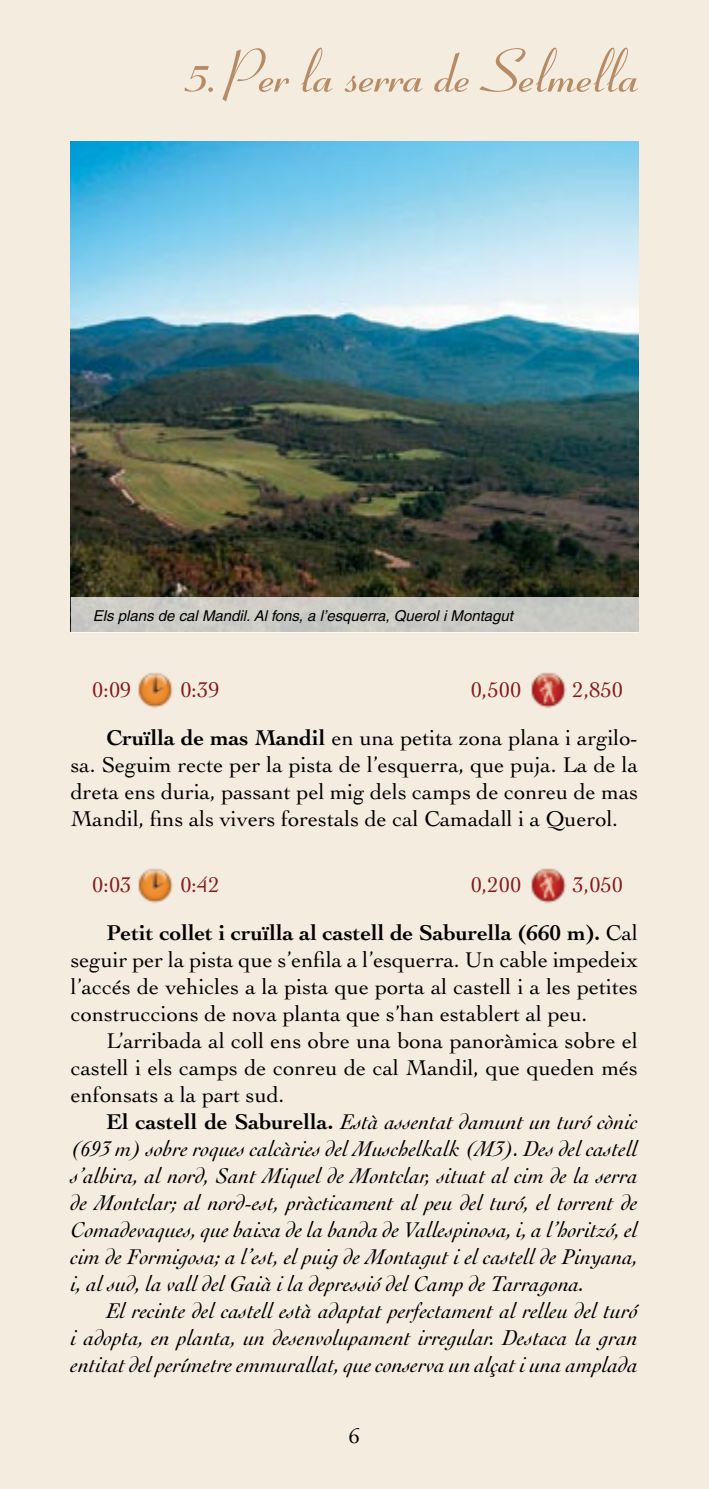
<style>
.page{position:relative;width:709px;height:1489px;background:#fff}
.page>*{position:absolute;margin:0;border:0;box-sizing:border-box;transform-origin:0 0}
.t1{font:700 60px "Coronet";color:#b68c66}
.t2{font:italic 22.5px/27px "Cochin";color:#000;text-align:justify}
.t3{font:22.5px/27px "Cochin";color:#000;text-align:justify}
.t4{font:700 22.5px/48.2px "Cochin";color:#000}
.t5{font:22.5px "Cochin";color:#841c1e}
.t6{font:italic 15px "Helvetica";color:#000}
.s1{color:#841c1e}
.s2{font-weight:700}
.s3{font-weight:400;color:#841c1e}
.s4{font-weight:400}
.s5{font-weight:700;font-style:normal}
</style>
<div class="page">
<div style="left:0;top:0;width:708px;height:1488px;background:#f5ece0"></div>
<svg style="left:708px;top:0;width:1px;height:1488px"></svg>
<img style="left:520px;top:662px;width:55px;height:55px">
<img style="left:127px;top:662px;width:56px;height:55px">
<img style="left:520px;top:857px;width:55px;height:55px">
<img style="left:127px;top:857px;width:56px;height:55px">
<img style="left:71px;top:142px;width:567px;height:455px">
<div style="left:71px;top:597px;width:567px;height:35px;background:#cbcbc5"></div>
<svg style="left:349px;top:1427px;width:10px;height:15px"></svg>
<h1 class="t1" style="left:184px;top:37px;width:455px">5. Per la serra de Selmella</h1>
<p class="t6" style="left:93px;top:607px;width:422px">Els plans de cal Mandil. Al fons, a l’esquerra, Querol i Montagut</p>
<p class="t3" style="left:106px;top:665px;width:531px;line-height:48.2px;text-indent:466px"><span class="s1">2,850<br></span><span class="s2">Cruïlla de mas Mandil</span> en una petita zona plana i argilo-</p>
<p class="t3" style="left:71px;top:750px;width:569px">sa. Seguim recte per la pista de l’esquerra, que puja. La de la dreta ens duria, passant pel mig dels camps de conreu de mas Mandil, fins als vivers forestals de cal Camadall i a Querol.</p>
<p class="t5" style="left:92px;top:676px;width:41px">0:09</p>
<p class="t5" style="left:180px;top:676px;width:41px">0:39</p>
<p class="t5" style="left:470px;top:676px;width:52px">0,500</p>
<p class="t5" style="left:92px;top:871px;width:41px">0:03</p>
<p class="t5" style="left:180px;top:871px;width:29px">0:42</p>
<p class="t5" style="left:471px;top:871px;width:52px">0,200</p>
<p class="t4" style="left:106px;top:860px;width:533px;text-indent:466px"><span class="s3">3,050<br></span>Petit collet i cruïlla al castell de Saburella (660 m). <span class="s4">Cal</span></p>
<p class="t3" style="left:71px;top:946px;width:568px">seguir per la pista que s’enfila a l’esquerra. Un cable impedeix l’accés de vehicles a la pista que porta al castell i a les petites construccions de nova planta que s’han establert al peu.</p>
<p class="t3" style="left:71px;top:1027px;width:568px;text-indent:35px">L’arribada al coll ens obre una bona panoràmica sobre el castell i els camps de conreu de cal Mandil, que queden més enfonsats a la part sud.</p>
<p class="t2" style="left:71px;top:1108px;width:568px;text-indent:35px"><span class="s5">El castell de Saburella.</span> Està assentat damunt un turó cònic (693 m) sobre roques calcàries del Muschelkalk (M3). Des del castell s’albira, al nord, Sant Miquel de Montclar, situat al cim de la serra de Montclar; al nord-est, pràcticament al peu del turó, el torrent de Comadevaques, que baixa de la banda de Vallespinosa, i, a l’horitzó, el cim de Formigosa; a l’est, el puig de Montagut i el castell de Pinyana, i, al sud, la vall del Gaià i la depressió del Camp de Tarragona.</p>
<p class="t2" style="left:71px;top:1297px;width:568px;text-indent:35px">El recinte del castell està adaptat perfectament al relleu del turó i adopta, en planta, un desenvolupament irregular. Destaca la gran entitat del perímetre emmurallat, que conserva un alçat i una amplada</p>
</div>
